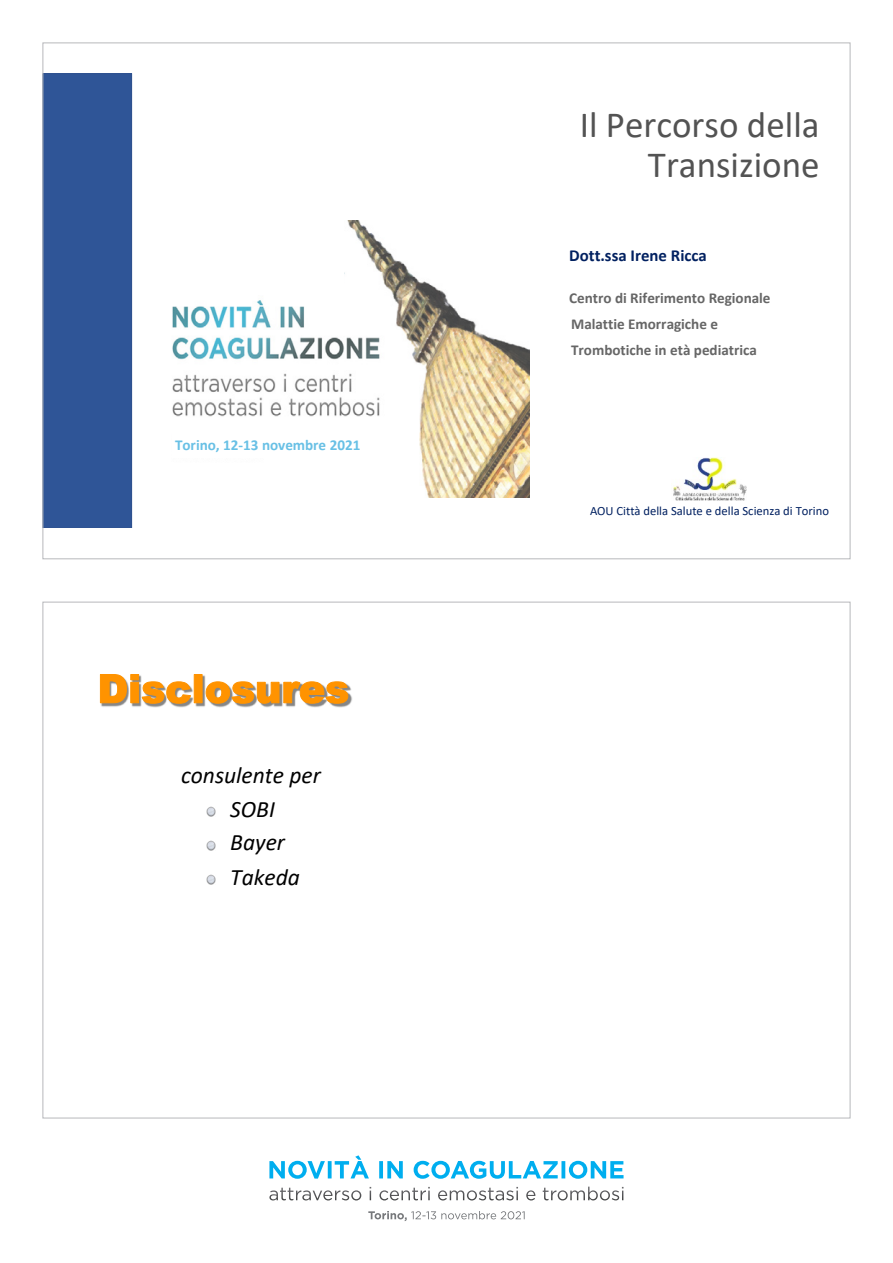
<style>
.page{position:relative;width:893px;height:1263px;background:#fff}
.page>*{position:absolute;margin:0;border:0;box-sizing:border-box;transform-origin:0 0}
.t1{font:37.05px/39.6px "Calibri";color:#535353;text-align:right}
.t2{font:italic 23.55px/33.9px "Calibri";color:#000}
.t3{font:700 16.8px "Calibri";color:#002060}
.t4{font:700 15.15px/26.1px "Calibri";color:#666}
.t5{font:700 15.15px "Calibri";color:#68c0e5}
.t6{font:12.6px "Calibri";color:#002060}
</style>
<div class="page">
<svg style="left:269px;top:1187px;width:157px;height:13px"></svg>
<svg style="left:269px;top:1155px;width:354px;height:24px"></svg>
<svg style="left:368px;top:1211px;width:157px;height:10px"></svg>
<div style="left:43px;top:74px;width:89px;height:454px;background:#2f5597"></div>
<img style="left:673px;top:457px;width:74px;height:43px">
<img style="left:172px;top:221px;width:358px;height:276px">
<div style="left:193px;top:210px;width:151px;height:84px;background:#fff"></div>
<div style="left:172px;top:433px;width:193px;height:24px;background:#fff"></div>
<img style="left:101px;top:686px;width:251px;height:21px">
<svg style="left:100px;top:674px;width:249px;height:30px"></svg>
<svg style="left:206px;top:807px;width:10px;height:10px"></svg>
<svg style="left:206px;top:840px;width:10px;height:10px"></svg>
<svg style="left:206px;top:875px;width:10px;height:10px"></svg>
<p class="t5" style="left:175px;top:434px;width:187px">Torino, 12-13 novembre 2021</p>
<p class="t2" style="left:230px;top:757px;width:92px;text-indent:-49px">consulente per<br>SOBI<br>Bayer<br>Takeda</p>
<p class="t1" style="left:580px;top:104px;width:241px">Il Percorso della<br>Transizione</p>
<p class="t3" style="left:569px;top:243px;width:139px">Dott.ssa Irene Ricca</p>
<p class="t4" style="left:569px;top:285px;width:203px">Centro di Riferimento Regionale<br>Malattie Emorragiche e<br>Trombotiche in età pediatrica</p>
<p class="t6" style="left:590px;top:502px;width:240px">AOU Città della Salute e della Scienza di Torino</p>
</div>
